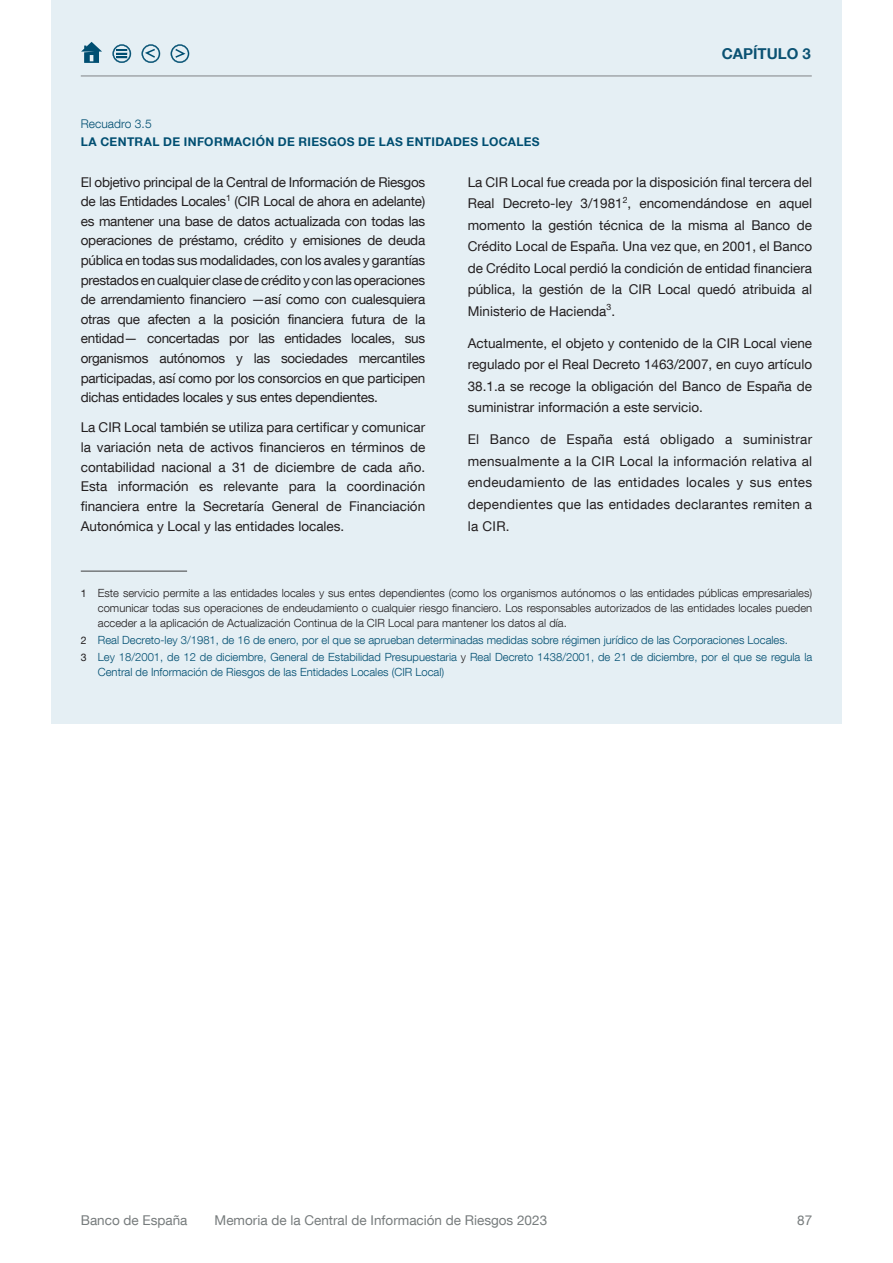
<style>
.page{position:relative;width:893px;height:1263px;background:#fff}
.page>*{position:absolute;margin:0;border:0;box-sizing:border-box;transform-origin:0 0}
.t1{font:700 15px "Bd E Neue Helvetica";color:#0b5273}
.Texto_recuadro{font:13.5px/19.6px "Bd E Neue Helvetica";color:#231f20;text-align:justify}
.t2{font:13.5px "Bd E Neue Helvetica";color:#777c7d}
.Título_recuadro{font:700 12px "Bd E Neue Helvetica";letter-spacing:.03em;color:#004e71}
.Numero_recuadro{font:300 12px "Bd E Neue Helvetica";letter-spacing:.005em;color:#004e71}
.Citas_recuadro{font:300 11.25px/15px "Bd E Neue Helvetica";color:#231f20;text-align:justify}
.Citas_recuadro-2{font:300 11.25px/15px "Bd E Neue Helvetica";color:#004e71}
.s1{font-weight:400;font-size:10.5px}
.s2{font-weight:400;font-size:10.5px;color:#231f20}
.s3{color:#231f20}
</style>
<div class="page">
<div style="left:51px;top:0;width:791px;height:724px;background:#e5eff4"></div>
<hr style="left:81px;top:571px;width:106px;height:1px;background:#3e3e3f">
<svg style="left:81px;top:42px;width:21px;height:21px"></svg>
<svg style="left:171px;top:44px;width:18px;height:19px"></svg>
<svg style="left:142px;top:44px;width:18px;height:19px"></svg>
<hr style="left:81px;top:76px;width:731px;height:1px;background:#808285">
<svg style="left:113px;top:44px;width:18px;height:19px"></svg>
<p class="Numero_recuadro" style="left:81px;top:116px;width:72px">Recuadro 3.5</p>
<h4 class="Título_recuadro" style="left:81px;top:134px;width:460px">LA CENTRAL DE INFORMACIÓN DE RIESGOS DE LAS ENTIDADES LOCALES</h4>
<p class="t1" style="left:722px;top:44px;width:91px">CAPÍTULO 3</p>
<p class="Texto_recuadro" style="left:81px;top:172px;width:346px">El objetivo principal de la Central de Información de Riesgos de las Entidades Locales<sup>1</sup> (CIR Local de ahora en adelante) es mantener una base de datos actualizada con todas las operaciones de préstamo, crédito y emisiones de deuda pública en todas sus modalidades, con los avales y garantías prestados en cualquier clase de crédito y con las operaciones de arrendamiento financiero —así como con cualesquiera otras que afecten a la posición financiera futura de la entidad— concertadas por las entidades locales, sus organismos autónomos y las sociedades mercantiles participadas, así como por los consorcios en que participen dichas entidades locales y sus entes dependientes.</p>
<p class="Texto_recuadro" style="left:81px;top:417px;width:346px">La CIR Local también se utiliza para certificar y comunicar la variación neta de activos financieros en términos de contabilidad nacional a 31 de diciembre de cada año.<br>Esta información es relevante para la coordinación financiera entre la Secretaría General de Financiación Autonómica y Local y las entidades locales.</p>
<p class="Texto_recuadro" style="left:468px;top:171px;width:346px;line-height:21.5px">La CIR Local fue creada por la disposición final tercera del Real Decreto-ley 3/1981<sup>2</sup>, encomendándose en aquel momento la gestión técnica de la misma al Banco de Crédito Local de España. Una vez que, en 2001, el Banco de Crédito Local perdió la condición de entidad financiera pública, la gestión de la CIR Local quedó atribuida al Ministerio de Hacienda<sup>3</sup>.</p>
<p class="Texto_recuadro" style="left:468px;top:332px;width:346px;line-height:21.5px">Actualmente, el objeto y contenido de la CIR Local viene regulado por el Real Decreto 1463/2007, en cuyo artículo 38.1.a se recoge la obligación del Banco de España de suministrar información a este servicio.</p>
<p class="Texto_recuadro" style="left:468px;top:429px;width:346px;line-height:21.5px">El Banco de España está obligado a suministrar mensualmente a la CIR Local la información relativa al endeudamiento de las entidades locales y sus entes dependientes que las entidades declarantes remiten a la CIR.</p>
<p class="Citas_recuadro" style="left:98px;top:585px;width:716px;text-indent:-17px"><span class="s1">1</span> Este servicio permite a las entidades locales y sus entes dependientes (como los organismos autónomos o las entidades públicas empresariales) comunicar todas sus operaciones de endeudamiento o cualquier riesgo financiero. Los responsables autorizados de las entidades locales pueden acceder a la aplicación de Actualización Continua de la CIR Local para mantener los datos al día.</p>
<p class="Citas_recuadro-2" style="left:81px;top:632px;width:709px"><span class="s2">2</span> Real Decreto-ley 3/1981, de 16 de enero, por el que se aprueban determinadas medidas sobre régimen jurídico de las Corporaciones Locales.</p>
<p class="Citas_recuadro-2" style="left:98px;top:649px;width:716px;text-indent:-17px"><span class="s2">3</span> Ley 18/2001, de 12 de diciembre, General de Estabilidad Presupuestaria <span class="s3">y</span> Real Decreto 1438/2001, de 21 de diciembre, por el que se regula la<br>Central de Información de Riesgos de las Entidades Locales (CIR Local)</p>
<p class="t2" style="left:81px;top:1212px;width:108px">Banco de España</p>
<p class="t2" style="left:215px;top:1212px;width:334px">Memoria de la Central de Información de Riesgos 2023</p>
<p class="t2" style="left:797px;top:1212px;width:17px">87</p>
</div>
